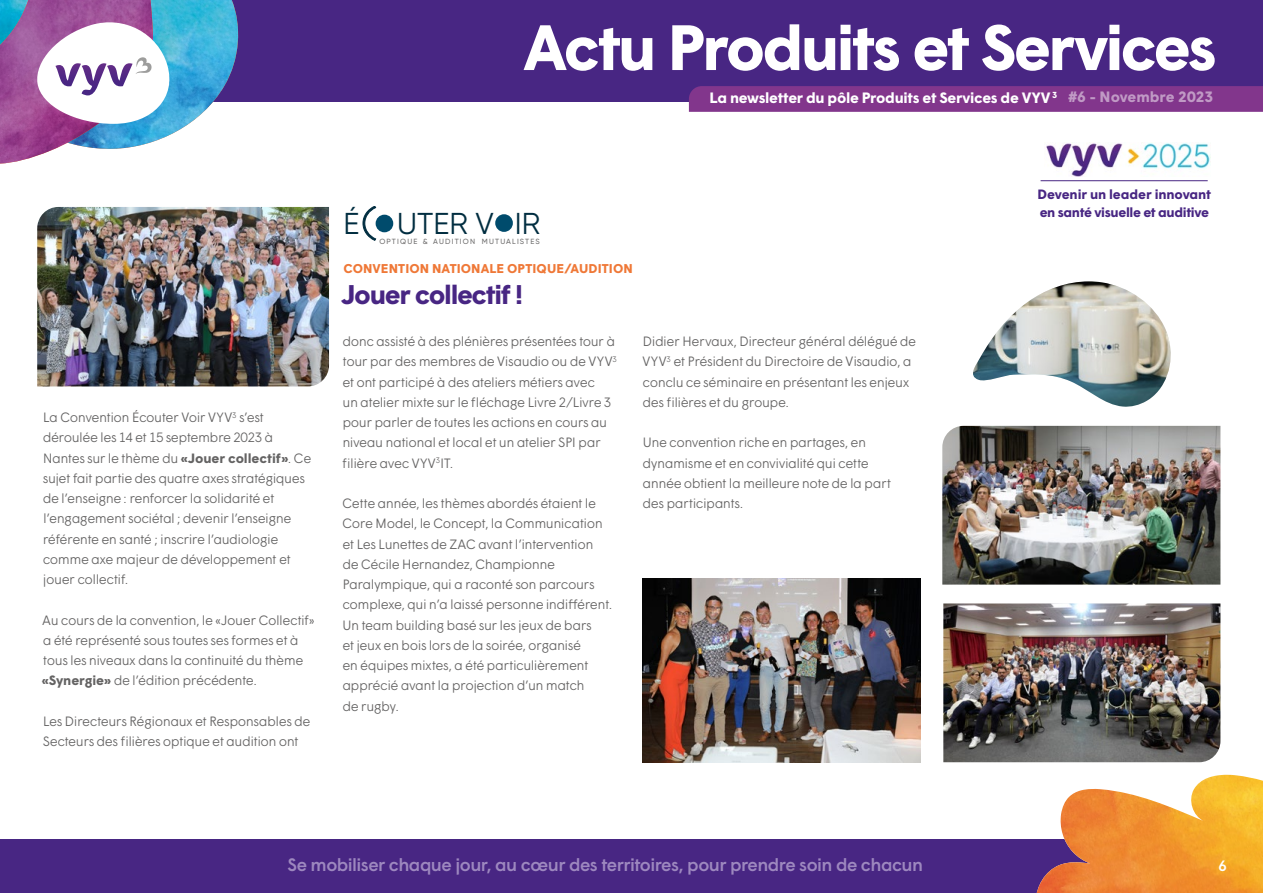
<style>
.page{position:relative;width:1263px;height:893px;background:#fff}
.page>*{position:absolute;margin:0;border:0;box-sizing:border-box;transform-origin:0 0}
.t1{font:30.15px "Gilroy";color:#002d40}
.t2{font:700 27px "Wigrum";letter-spacing:-.05em;color:#482683}
.t3{font:500 18px "Wigrum";letter-spacing:-.03em;color:#9d88bf}
.t4{font:700 15px "Wigrum";letter-spacing:-.02em;color:#fff}
.t5{font:500 15px "Wigrum";color:#fff}
.t6{font:300 13.5px/20.2px "Wigrum";letter-spacing:-.04em;color:#646363}
.t7{font:700 13.5px/17.2px "Wigrum";letter-spacing:-.02em;color:#482683}
.t8{font:700 12.75px "Wigrum";letter-spacing:.01em;color:#ef7837}
.t9{font:500 7.5px "Gilroy";letter-spacing:.155em;color:#706f6f}
.s1{font-weight:700}
</style>
<div class="page">
<img style="left:973px;top:281px;width:198px;height:126px">
<div style="left:0;top:839px;width:1263px;height:54px;background:#482683"></div>
<div style="left:0;top:0;width:1263px;height:101px;background:#482683"></div>
<svg style="left:0;top:0;width:245px;height:164px"></svg>
<img style="left:1046px;top:142px;width:165px;height:34px">
<hr style="left:1040px;top:180px;width:168px;height:1px;background:#482683">
<div style="left:376px;top:215px;width:17px;height:17px;background:#004b6c;border-radius:50%"></div>
<svg style="left:363px;top:206px;width:13px;height:35px"></svg>
<div style="left:495px;top:214px;width:18px;height:18px;background:#004b6c;border-radius:50%"></div>
<svg style="left:524px;top:24px;width:691px;height:47px"></svg>
<div style="left:689px;top:86px;width:574px;height:26px;background:#82368c"></div>
<img style="left:1037px;top:775px;width:226px;height:118px">
<img style="left:37px;top:207px;width:292px;height:179px">
<img style="left:943px;top:603px;width:277px;height:159px">
<img style="left:642px;top:578px;width:278px;height:185px">
<img style="left:942px;top:426px;width:278px;height:159px">
<p class="t4" style="left:709px;top:86px;width:505px">La newsletter du pôle Produits et Services de VYV <sup>3</sup> #6 - Novembre 2023</p>
<p class="t6" style="left:43px;top:406px;width:270px">La Convention Écouter Voir VYV<sup>3</sup> s’est déroulée les 14 et 15 septembre 2023 à Nantes sur le thème du <span class="s1">« Jouer collectif »</span>. Ce sujet fait partie des quatre axes stratégiques de l’enseigne : renforcer la solidarité et l’engagement sociétal ; devenir l’enseigne référente en santé ; inscrire l’audiologie comme axe majeur de développement et jouer collectif.</p>
<p class="t6" style="left:42px;top:609px;width:275px">Au cours de la convention, le « Jouer Collectif » a été représenté sous toutes ses formes et à tous les niveaux dans la continuité du thème <span class="s1">«Synergie»</span> de l’édition précédente.</p>
<p class="t6" style="left:43px;top:710px;width:269px">Les Directeurs Régionaux et Responsables de<br>Secteurs des filières optique et audition ont</p>
<h1 class="t1" style="left:344px;top:205px;width:17px">É</h1>
<h1 class="t1" style="left:397px;top:205px;width:144px">UTER V IR</h1>
<p class="t9" style="left:379px;top:237px;width:162px">OPTIQUE &amp; AUDITION MUTUALISTES</p>
<p class="t8" style="left:343px;top:259px;width:291px">CONVENTION NATIONALE OPTIQUE/AUDITION</p>
<h2 class="t2" style="left:342px;top:274px;width:183px">Jouer collectif !</h2>
<p class="t6" style="left:342px;top:330px;width:276px">donc assisté à des plénières présentées tour à tour par des membres de Visaudio ou de VYV<sup>3 </sup>et ont participé à des ateliers métiers avec<br>un atelier mixte sur le fléchage Livre 2/Livre 3 pour parler de toutes les actions en cours au niveau national et local et un atelier SPI par filière avec VYV<sup>3</sup>IT.</p>
<p class="t6" style="left:342px;top:492px;width:272px">Cette année, les thèmes abordés étaient le Core Model, le Concept, la Communication et Les Lunettes de ZAC avant l’intervention de Cécile Hernandez, Championne Paralympique, qui a raconté son parcours complexe, qui n’a laissé personne indifférent.<br>Un team building basé sur les jeux de bars<br>et jeux en bois lors de la soirée, organisé<br>en équipes mixtes, a été particulièrement apprécié avant la projection d’un match<br>de rugby.</p>
<p class="t6" style="left:642px;top:330px;width:276px">Didier Hervaux, Directeur général délégué de VYV<sup>3</sup> et Président du Directoire de Visaudio, a conclu ce séminaire en présentant les enjeux des filières et du groupe.</p>
<p class="t6" style="left:642px;top:431px;width:250px">Une convention riche en partages, en dynamisme et en convivialité qui cette année obtient la meilleure note de la part des participants.</p>
<p class="t7" style="left:1037px;top:185px;width:175px">Devenir un leader innovant en santé visuelle et auditive</p>
<h3 class="t3" style="left:287px;top:851px;width:637px">Se mobiliser chaque jour, au cœur des territoires, pour prendre soin de chacun</h3>
<p class="t5" style="left:1218px;top:855px;width:10px">6</p>
</div>
